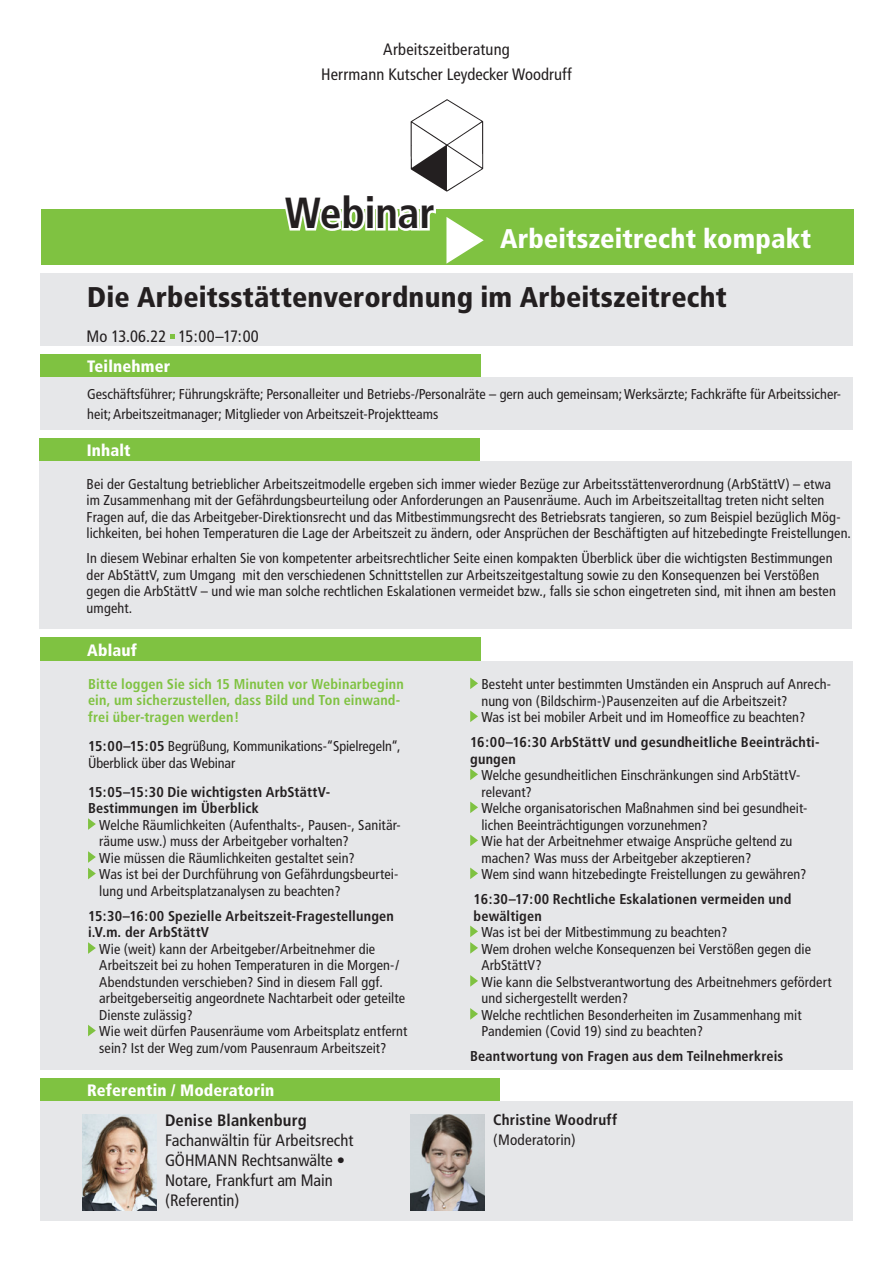
<style>
.page{position:relative;width:893px;height:1263px;background:#fff}
.page>*{position:absolute;margin:0;border:0;box-sizing:border-box;transform-origin:0 0}
.t1{font:700 condensed 43.5px "Frutiger";letter-spacing:-.005em;color:#231f20}
.t2{font:900 condensed 28.5px "Frutiger";letter-spacing:.005em;color:#231f20}
.t3{font:900 condensed 27px "Frutiger";letter-spacing:.005em;color:#fff}
.t4{font:condensed 16.5px/19.8px "Frutiger";color:#231f20;text-align:center}
.t5{font:900 condensed 16.5px "Frutiger";letter-spacing:.01em;color:#fff}
.t6{font:700 condensed 16.5px "Frutiger";letter-spacing:.01em;color:#231f20}
.t7{font:700 condensed 15px "Frutiger";letter-spacing:.015em;color:#231f20}
.t8{font:condensed 15px "Frutiger";letter-spacing:.01em;color:#231f20}
.t9{font:condensed 14.25px/16.5px "Frutiger";letter-spacing:.005em;color:#231f20}
.t10{font:700 condensed 14.25px/16.5px "Frutiger";letter-spacing:.01em;color:#231f20}
.t11{font:700 condensed 14.25px/16.5px "Frutiger";letter-spacing:.01em;color:#7fc241}
.s1{font-weight:700}
</style>
<div class="page">
<div style="left:41px;top:210px;width:812px;height:55px;background:#7fc241"></div>
<svg style="left:446px;top:217px;width:38px;height:47px"></svg>
<div style="left:40px;top:637px;width:440px;height:24px;background:#7fc241"></div>
<div style="left:40px;top:661px;width:813px;height:409px;background:#e6e7e9"></div>
<svg style="left:88px;top:818px;width:8px;height:12px"></svg>
<svg style="left:88px;top:851px;width:8px;height:28px"></svg>
<svg style="left:88px;top:942px;width:8px;height:12px"></svg>
<svg style="left:88px;top:1025px;width:8px;height:11px"></svg>
<svg style="left:470px;top:677px;width:8px;height:12px"></svg>
<svg style="left:470px;top:710px;width:8px;height:12px"></svg>
<svg style="left:470px;top:768px;width:8px;height:12px"></svg>
<svg style="left:470px;top:801px;width:8px;height:12px"></svg>
<svg style="left:470px;top:834px;width:8px;height:12px"></svg>
<svg style="left:470px;top:867px;width:8px;height:12px"></svg>
<svg style="left:470px;top:925px;width:8px;height:29px"></svg>
<svg style="left:470px;top:975px;width:8px;height:12px"></svg>
<svg style="left:470px;top:1008px;width:8px;height:12px"></svg>
<div style="left:40px;top:438px;width:440px;height:24px;background:#7fc241"></div>
<div style="left:40px;top:462px;width:812px;height:167px;background:#e6e7e9"></div>
<div style="left:40px;top:273px;width:813px;height:73px;background:#e6e7e9"></div>
<svg style="left:170px;top:334px;width:5px;height:4px"></svg>
<svg style="left:280px;top:209px;width:158px;height:22px"></svg>
<img style="left:410px;top:99px;width:74px;height:92px">
<div style="left:40px;top:354px;width:440px;height:23px;background:#7fc241"></div>
<div style="left:40px;top:377px;width:813px;height:53px;background:#e6e7e9"></div>
<div style="left:40px;top:1078px;width:460px;height:24px;background:#7fc241"></div>
<div style="left:40px;top:1102px;width:813px;height:119px;background:#e6e7e9"></div>
<img style="left:410px;top:1114px;width:75px;height:96px">
<img style="left:82px;top:1114px;width:74px;height:96px">
<p class="t4" style="left:321px;top:37px;width:252px;line-height:25.5px">Arbeitszeitberatung<br>Herrmann Kutscher Leydecker Woodruff</p>
<h1 class="t1" style="left:285px;top:187px;width:152px">Webinar</h1>
<h3 class="t3" style="left:500px;top:222px;width:313px">Arbeitszeitrecht kompakt</h3>
<h2 class="t2" style="left:87px;top:280px;width:641px">Die Arbeitsstättenverordnung im Arbeitszeitrecht</h2>
<p class="t4" style="left:87px;top:327px;width:174px">Mo 13.06.22 15:00–17:00</p>
<p class="t5" style="left:87px;top:356px;width:85px">Teilnehmer</p>
<p class="t9" style="left:87px;top:384px;width:755px;line-height:19.8px">Geschäftsführer; Führungskräfte; Personalleiter und Betriebs-/Personalräte – gern auch gemeinsam; Werksärzte; Fachkräfte für Arbeitssicher&shy;heit; Arbeitszeitmanager; Mitglieder von Arbeitszeit-Projektteams</p>
<p class="t5" style="left:87px;top:441px;width:46px">Inhalt</p>
<p class="t9" style="left:87px;top:475px;width:766px">Bei der Gestaltung betrieblicher Arbeitszeitmodelle ergeben sich immer wieder Bezüge zur Arbeitsstättenverordnung (ArbStättV) – etwa<br>im Zusammenhang mit der Gefährdungsbeurteilung oder Anforderungen an Pausenräume. Auch im Arbeitszeitalltag treten nicht selten Fragen auf, die das Arbeitgeber-Direktionsrecht und das Mitbestimmungsrecht des Betriebsrats tangieren, so zum Beispiel bezüglich Mög&shy;lichkeiten, bei hohen Temperaturen die Lage der Arbeitszeit zu ändern, oder Ansprüchen der Beschäftigten auf hitzebedingte Freistellungen.</p>
<p class="t9" style="left:87px;top:550px;width:751px">In diesem Webinar erhalten Sie von kompetenter arbeitsrechtlicher Seite einen kompakten Überblick über die wichtigsten Bestimmungen der AbStättV, zum Umgang mit den verschiedenen Schnittstellen zur Arbeitszeitgestaltung sowie zu den Konsequenzen bei Verstößen gegen die ArbStättV – und wie man solche rechtlichen Eskalationen vermeidet bzw., falls sie schon eingetreten sind, mit ihnen am besten umgeht.</p>
<p class="t5" style="left:87px;top:640px;width:51px">Ablauf</p>
<p class="t11" style="left:88px;top:676px;width:317px">Bitte loggen Sie sich 15 Minuten vor Webinarbeginn ein, um sicherzustellen, dass Bild und Ton einwand&shy;frei über-tragen werden!</p>
<p class="t9" style="left:88px;top:738px;width:314px"><span class="s1">15:00–15:05</span> Begrüßung, Kommunikations-“Spielregeln“,<br>Überblick über das Webinar</p>
<p class="t10" style="left:88px;top:784px;width:244px">15:05–15:30 Die wichtigsten ArbStättV-<br>Bestimmungen im Überblick</p>
<p class="t9" style="left:99px;top:817px;width:303px">Welche Räumlichkeiten (Aufenthalts-, Pausen-, Sanitär&shy;räume usw.) muss der Arbeitgeber vorhalten?<br>Wie müssen die Räumlichkeiten gestaltet sein?<br>Was ist bei der Durchführung von Gefährdungsbeurtei&shy;lung und Arbeitsplatzanalysen zu beachten?</p>
<p class="t10" style="left:88px;top:908px;width:307px">15:30–16:00 Spezielle Arbeitszeit-Fragestellungen i.V.m. der ArbStättV</p>
<p class="t9" style="left:99px;top:941px;width:310px">Wie (weit) kann der Arbeitgeber/Arbeitnehmer die Arbeitszeit bei zu hohen Temperaturen in die Morgen-/ Abendstunden verschieben? Sind in diesem Fall ggf. arbeitgeberseitig angeordnete Nachtarbeit oder geteilte Dienste zulässig?<br>Wie weit dürfen Pausenräume vom Arbeitsplatz entfernt sein? Ist der Weg zum/vom Pausenraum Arbeitszeit?</p>
<p class="t5" style="left:87px;top:1080px;width:189px">Referentin / Moderatorin</p>
<p class="t6" style="left:165px;top:1111px;width:143px">Denise Blankenburg</p>
<p class="t4" style="left:165px;top:1131px;width:190px;text-align:left">Fachanwältin für Arbeitsrecht<br>GÖHMANN Rechtsanwälte •<br>Notare, Frankfurt am Main (Referentin)</p>
<p class="t9" style="left:481px;top:676px;width:351px">Besteht unter bestimmten Umständen ein Anspruch auf Anrech&shy;nung von (Bildschirm-)Pausenzeiten auf die Arbeitszeit?<br>Was ist bei mobiler Arbeit und im Homeoffice zu beachten?</p>
<p class="t10" style="left:470px;top:734px;width:351px">16:00–16:30 ArbStättV und gesundheitliche Beeinträchti&shy;gungen</p>
<p class="t9" style="left:481px;top:767px;width:327px">Welche gesundheitlichen Einschränkungen sind ArbStättV&shy;relevant?<br>Welche organisatorischen Maßnahmen sind bei gesundheit&shy;lichen Beeinträchtigungen vorzunehmen?<br>Wie hat der Arbeitnehmer etwaige Ansprüche geltend zu machen? Was muss der Arbeitgeber akzeptieren?<br>Wem sind wann hitzebedingte Freistellungen zu gewähren?</p>
<p class="t10" style="left:474px;top:891px;width:319px">16:30–17:00 Rechtliche Eskalationen vermeiden und bewältigen</p>
<p class="t9" style="left:481px;top:924px;width:352px">Was ist bei der Mitbestimmung zu beachten?<br>Wem drohen welche Konsequenzen bei Verstößen gegen die ArbStättV?<br>Wie kann die Selbstverantwortung des Arbeitnehmers gefördert und sichergestellt werden?<br>Welche rechtlichen Besonderheiten im Zusammenhang mit Pandemien (Covid 19) sind zu beachten?</p>
<p class="t10" style="left:470px;top:1048px;width:315px">Beantwortung von Fragen aus dem Teilnehmerkreis</p>
<p class="t7" style="left:493px;top:1111px;width:126px">Christine Woodruff</p>
<p class="t8" style="left:493px;top:1131px;width:84px">(Moderatorin)</p>
</div>
